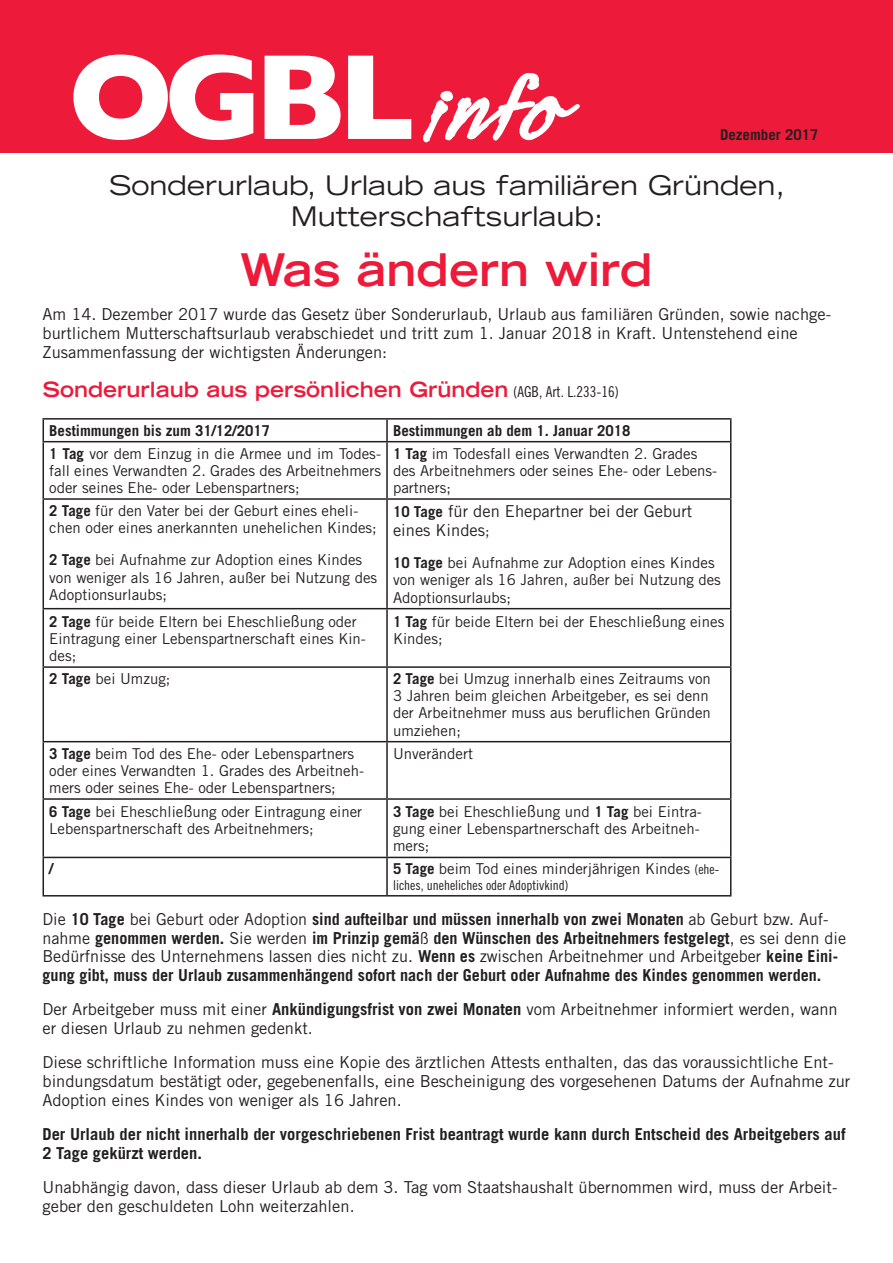
<style>
.page{position:relative;width:893px;height:1263px;background:#fff}
.page>*{position:absolute;margin:0;border:0;box-sizing:border-box;transform-origin:0 0}
.t1{font:700 123px "Gill Sans";color:#fff}
.Normal_wrd_2{font:700 expanded 45px "Trade Gothic LT Std";color:#ed1a3a}
.Normal_wrd_2-2{font:expanded 27px/31px "Trade Gothic LT Std";color:#231f20;text-align:center}
.Normal_wrd_2-3{font:700 expanded 21px "Trade Gothic LT Std";color:#ed1a3a}
.Normal_wrd_2-4{font:16.5px/18.9px "Trade Gothic LT Std";color:#231f20}
.Normal_wrd_2-5{font:700 16.5px/18.9px "Trade Gothic LT Std";color:#231f20}
.Normal_wrd_2-6{font:15px/17.2px "Trade Gothic LT Std";color:#231f20}
.Normal_wrd_2-7{font:700 15px "Trade Gothic LT Std";color:#231f20}
.Normal_wrd_2-8{font:13.5px "Trade Gothic LT Std Cn 18";color:#231f20}
.s1{font-family:"Legault Std";font-size:111.9px}
.s2{font-family:"Trade Gothic LT Std Cn 18";font-weight:400;font-stretch:normal;font-size:15px;color:#231f20}
.s3{font-weight:700}
.s4{font-weight:700;font-size:15px}
.s5{font-size:15px}
.s6{font-size:16.5px}
.s7{font-family:"Trade Gothic LT Std Cn 18";font-size:13.5px}
.s8{font-weight:400}
</style>
<div class="page">
<hr style="left:43px;top:418px;width:344px;height:2px;background:#231f20">
<svg style="left:43px;top:420px;width:1px;height:21px"></svg>
<hr style="left:387px;top:418px;width:344px;height:2px;background:#231f20">
<hr style="left:386px;top:420px;width:2px;height:21px;background:#231f20">
<svg style="left:730px;top:420px;width:1px;height:21px"></svg>
<hr style="left:43px;top:441px;width:344px;height:1px;background:#231f20">
<hr style="left:43px;top:442px;width:1px;height:56px;background:#231f20">
<hr style="left:387px;top:441px;width:344px;height:1px;background:#231f20">
<hr style="left:386px;top:442px;width:2px;height:56px;background:#231f20">
<hr style="left:730px;top:442px;width:1px;height:56px;background:#231f20">
<hr style="left:43px;top:498px;width:344px;height:2px;background:#231f20">
<hr style="left:43px;top:500px;width:1px;height:108px;background:#231f20">
<hr style="left:387px;top:498px;width:344px;height:2px;background:#231f20">
<hr style="left:386px;top:500px;width:2px;height:108px;background:#231f20">
<hr style="left:730px;top:500px;width:1px;height:108px;background:#231f20">
<hr style="left:43px;top:608px;width:344px;height:1px;background:#231f20">
<hr style="left:43px;top:609px;width:1px;height:57px;background:#231f20">
<hr style="left:387px;top:608px;width:344px;height:1px;background:#231f20">
<hr style="left:386px;top:609px;width:2px;height:57px;background:#231f20">
<hr style="left:730px;top:609px;width:1px;height:57px;background:#231f20">
<hr style="left:43px;top:666px;width:344px;height:2px;background:#231f20">
<hr style="left:43px;top:668px;width:1px;height:73px;background:#231f20">
<hr style="left:387px;top:666px;width:344px;height:2px;background:#231f20">
<hr style="left:386px;top:668px;width:2px;height:73px;background:#231f20">
<hr style="left:730px;top:668px;width:1px;height:73px;background:#231f20">
<hr style="left:43px;top:741px;width:344px;height:1px;background:#231f20">
<hr style="left:43px;top:742px;width:1px;height:56px;background:#231f20">
<hr style="left:387px;top:741px;width:344px;height:1px;background:#231f20">
<hr style="left:386px;top:742px;width:2px;height:56px;background:#231f20">
<hr style="left:730px;top:742px;width:1px;height:56px;background:#231f20">
<hr style="left:43px;top:798px;width:344px;height:2px;background:#231f20">
<hr style="left:43px;top:800px;width:1px;height:57px;background:#231f20">
<hr style="left:387px;top:798px;width:344px;height:2px;background:#231f20">
<hr style="left:386px;top:800px;width:2px;height:57px;background:#231f20">
<hr style="left:730px;top:800px;width:1px;height:57px;background:#231f20">
<hr style="left:43px;top:857px;width:344px;height:1px;background:#231f20">
<hr style="left:43px;top:858px;width:1px;height:37px;background:#231f20">
<hr style="left:387px;top:857px;width:344px;height:1px;background:#231f20">
<hr style="left:386px;top:858px;width:2px;height:37px;background:#231f20">
<hr style="left:730px;top:858px;width:1px;height:37px;background:#231f20">
<hr style="left:43px;top:895px;width:344px;height:1px;background:#231f20">
<hr style="left:387px;top:895px;width:344px;height:1px;background:#231f20">
<div style="left:0;top:0;width:893px;height:152px;background:#ed1a3a"></div>
<p class="t1" style="left:68px;top:0;width:500px">OGBL<span class="s1">info</span></p>
<p class="Normal_wrd_2-7" style="left:720px;top:125px;width:100px">Dezember 2017</p>
<p class="Normal_wrd_2-2" style="left:109px;top:169px;width:678px">Sonderurlaub, Urlaub aus familiären Gründen,<br>Mutterschaftsurlaub:</p>
<p class="Normal_wrd_2" style="left:240px;top:240px;width:414px">Was ändern wird</p>
<p class="Normal_wrd_2-4" style="left:43px;top:304px;width:790px">Am 14. Dezember 2017 wurde das Gesetz über Sonderurlaub, Urlaub aus familiären Gründen, sowie nachge&shy;burtlichem Mutterschaftsurlaub verabschiedet und tritt zum 1. Januar 2018 in Kraft. Untenstehend eine<br>Zusammenfassung der wichtigsten Änderungen:</p>
<p class="Normal_wrd_2-3" style="left:43px;top:376px;width:578px">Sonderurlaub aus persönlichen Gründen <span class="s2">(AGB, Art. L.233-16)</span></p>
<p class="Normal_wrd_2-7" style="left:49px;top:421px;width:222px">Bestimmungen bis zum 31/12/2017</p>
<p class="Normal_wrd_2-7" style="left:393px;top:421px;width:239px">Bestimmungen ab dem 1. Januar 2018</p>
<p class="Normal_wrd_2-6" style="left:49px;top:444px;width:333px;text-align:justify"><span class="s3">1 Tag</span> vor dem Einzug in die Armee und im Todes&shy;fall eines Verwandten 2. Grades des Arbeitnehmers oder seines Ehe- oder Lebenspartners;</p>
<p class="Normal_wrd_2-6" style="left:393px;top:444px;width:326px"><span class="s3">1 Tag</span> im Todesfall eines Verwandten 2. Grades des Arbeitnehmers oder seines Ehe- oder Lebens&shy;partners;</p>
<p class="Normal_wrd_2-6" style="left:49px;top:502px;width:329px"><span class="s3">2 Tage</span> für den Vater bei der Geburt eines eheli&shy;chen oder eines anerkannten unehelichen Kindes;</p>
<p class="Normal_wrd_2-6" style="left:49px;top:551px;width:329px"><span class="s3">2 Tage</span> bei Aufnahme zur Adoption eines Kindes von weniger als 16 Jahren, außer bei Nutzung des<br>Adoptionsurlaubs;</p>
<p class="Normal_wrd_2-4" style="left:393px;top:501px;width:301px"><span class="s4">10 Tage</span> für den Ehepartner bei der Geburt eines Kindes<span class="s5">;</span></p>
<p class="Normal_wrd_2-6" style="left:393px;top:554px;width:329px"><span class="s3">10 Tage</span> bei Aufnahme zur Adoption eines Kindes von weniger als 16 Jahren, außer bei Nutzung des<br>Adoptionsurlaubs;</p>
<p class="Normal_wrd_2-6" style="left:49px;top:612px;width:318px"><span class="s3">2 Tage</span> für beide Eltern bei Eheschlie<span class="s6">ß</span>ung oder<br>Eintragung einer Lebenspartnerschaft eines Kin&shy;des;</p>
<p class="Normal_wrd_2-6" style="left:393px;top:612px;width:333px"><span class="s3">1 Tag</span> für beide Eltern bei der Eheschlie<span class="s6">ß</span>ung eines<br>Kindes;</p>
<p class="Normal_wrd_2-6" style="left:49px;top:670px;width:123px"><span class="s3">2 Tage</span> bei Umzug;</p>
<p class="Normal_wrd_2-6" style="left:393px;top:670px;width:319px"><span class="s3">2 Tage</span> bei Umzug innerhalb eines Zeitraums von 3 Jahren beim gleichen Arbeitgeber, es sei denn der Arbeitnehmer muss aus beruflichen Gründen umziehen;</p>
<p class="Normal_wrd_2-6" style="left:49px;top:744px;width:316px"><span class="s3">3 Tage</span> beim Tod des Ehe- oder Lebenspartners oder eines Verwandten 1. Grades des Arbeitneh&shy;mers oder seines Ehe- oder Lebenspartners;</p>
<p class="Normal_wrd_2-6" style="left:393px;top:744px;width:81px">Unverändert</p>
<p class="Normal_wrd_2-6" style="left:49px;top:803px;width:314px"><span class="s3">6 Tage</span> bei Eheschlie<span class="s6">ß</span>ung oder Eintragung einer<br>Lebenspartnerschaft des Arbeitnehmers;</p>
<p class="Normal_wrd_2-6" style="left:393px;top:803px;width:310px"><span class="s3">3 Tage</span> bei Eheschlie<span class="s6">ß</span>ung und <span class="s3">1 Tag</span> bei Eintra&shy;gung einer Lebenspartnerschaft des Arbeitneh&shy;mers;</p>
<p class="Normal_wrd_2-7" style="left:49px;top:860px;width:6px">/</p>
<p class="Normal_wrd_2-6" style="left:393px;top:860px;width:328px"><span class="s3">5 Tage</span> beim Tod eines minderjährigen Kindes <span class="s7">(ehe-</span></p>
<p class="Normal_wrd_2-8" style="left:393px;top:877px;width:177px">liches, uneheliches oder Adoptivkind)</p>
<p class="Normal_wrd_2-5" style="left:43px;top:909px;width:805px"><span class="s8">Die</span> 10 Tage <span class="s8">bei Geburt oder Adoption</span> sind aufteilbar und müssen innerhalb von zwei Monaten <span class="s8">ab Geburt bzw. Auf&shy;nahme</span> genommen werden. <span class="s8">Sie werden</span> im Prinzip gemä<span class="s8">ß</span> den Wünschen des Arbeitnehmers festgelegt<span class="s8">, es sei denn die Bedürfnisse des Unternehmens lassen dies nicht zu.</span> Wenn es <span class="s8">zwischen Arbeitnehmer und Arbeitgeber</span> keine Eini&shy;gung gibt, muss der Urlaub zusammenhängend sofort nach der Geburt oder Aufnahme des Kindes genommen werden.</p>
<p class="Normal_wrd_2-4" style="left:43px;top:1000px;width:797px">Der Arbeitgeber muss mit einer <span class="s3">Ankündigungsfrist von zwei Monaten</span> vom Arbeitnehmer informiert werden, wann er diesen Urlaub zu nehmen gedenkt.</p>
<p class="Normal_wrd_2-4" style="left:43px;top:1053px;width:809px">Diese schriftliche Information muss eine Kopie des ärztlichen Attests enthalten, das das voraussichtliche Ent&shy;bindungsdatum bestätigt oder, gegebenenfalls, eine Bescheinigung des vorgesehenen Datums der Aufnahme zur<br>Adoption eines Kindes von weniger als 16 Jahren.</p>
<p class="Normal_wrd_2-5" style="left:43px;top:1125px;width:805px">Der Urlaub der nicht innerhalb der vorgeschriebenen Frist beantragt wurde kann durch Entscheid des Arbeitgebers auf<br>2 Tage gekürzt werden.</p>
<p class="Normal_wrd_2-4" style="left:43px;top:1178px;width:796px">Unabhängig davon, dass dieser Urlaub ab dem 3. Tag vom Staatshaushalt übernommen wird, muss der Arbeit&shy;geber den geschuldeten Lohn weiterzahlen.</p>
</div>
